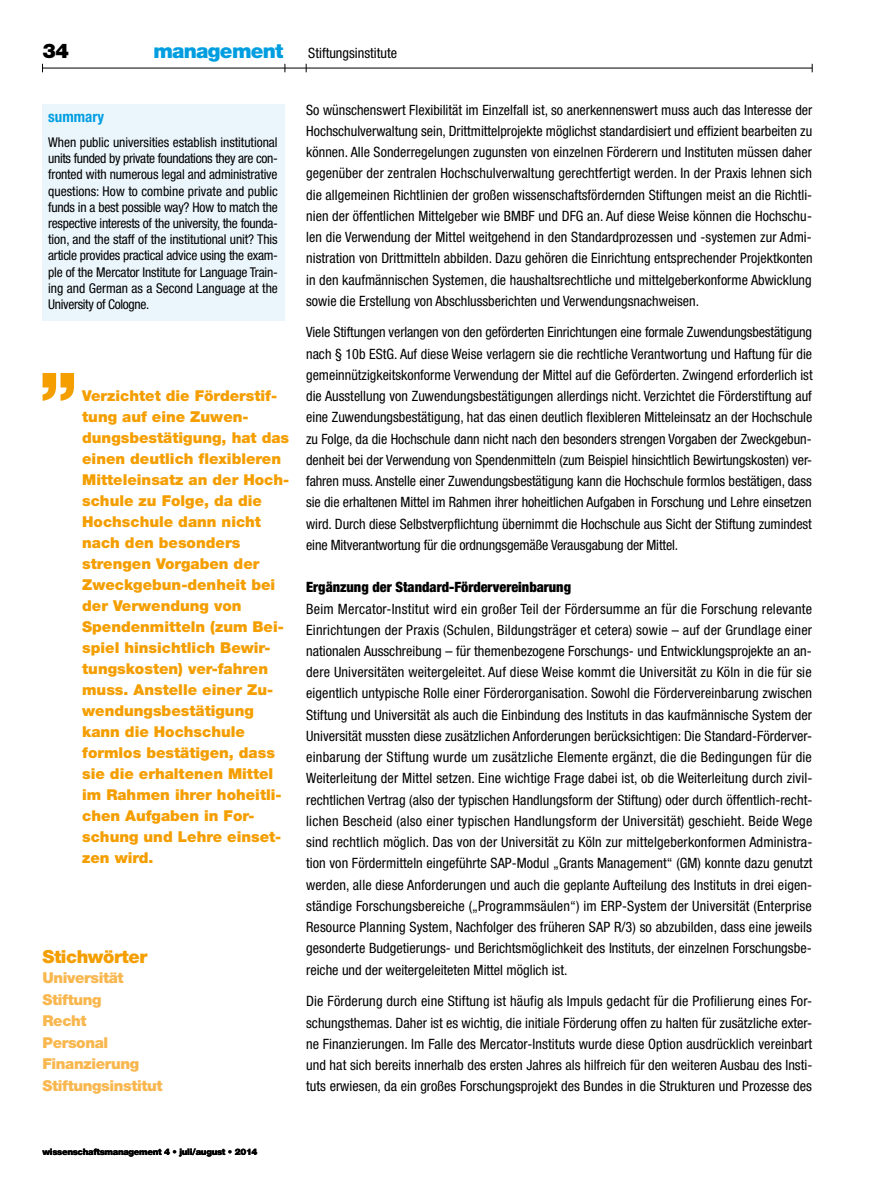
<style>
.page{position:relative;width:893px;height:1191px;background:#fff}
.page>*{position:absolute;margin:0;border:0;box-sizing:border-box;transform-origin:0 0}
.t1{font:900 73.5px "Helvetica Neue";color:#f49e00}
.t2{font:900 20.25px "Helvetica Neue";color:#000}
.t3{font:900 18px "Helvetica Neue";letter-spacing:-.025em;color:#f49e00}
.t4{font:900 15px/21px "Helvetica Neue";color:#f49e00}
.t5{font:900 15px/21.6px "Helvetica Neue";letter-spacing:-.025em;color:#f9b74f}
.t6{font:700 condensed 15px "Helvetica Neue";color:#009ee0}
.t7{font:condensed 14.25px/21.3px "Helvetica Neue";color:#000;text-align:justify}
.t8{font:900 condensed 14.25px "Helvetica Neue";color:#000}
.t9{font:condensed 13.5px/16.2px "Helvetica Neue";color:#000;text-align:justify}
.t10{font:900 9px "Helvetica Neue";letter-spacing:-.035em;color:#000}
.s1{font-weight:900;font-stretch:normal;font-size:20.25px;color:#009ee0}
</style>
<div class="page">
<hr style="left:43px;top:68px;width:769px;height:1px;background:#000">
<div style="left:42px;top:104px;width:242px;height:216px;background:#ebf6fc"></div>
<h2 class="t2" style="left:43px;top:39px;width:28px">34</h2>
<p class="t7" style="left:153px;top:42px;width:245px"><span class="s1">management</span> Stiftungsinstitute</p>
<p class="t6" style="left:48px;top:108px;width:58px">summary</p>
<p class="t9" style="left:48px;top:134px;width:231px">When public universities establish institutional units funded by private foundations they are con&shy;fronted with numerous legal and administrative questions: How to combine private and public funds in a best possible way? How to match the respective interests of the university, the founda&shy;tion, and the staff of the institutional unit? This article provides practical advice using the exam&shy;ple of the Mercator Institute for Language Train&shy;ing and German as a Second Language at the University of Cologne.</p>
<h1 class="t1" style="left:39px;top:355px;width:40px">”</h1>
<p class="t4" style="left:82px;top:385px;width:208px">Verzichtet die Förderstif&shy;tung auf eine Zuwen&shy;dungsbestätigung, hat das einen deutlich flexibleren<br>Mitteleinsatz an der Hoch&shy;schule zu Folge, da die<br>Hochschule dann nicht nach den besonders strengen Vorgaben der<br>Zweckgebun-denheit bei der Verwendung von<br>Spendenmitteln (zum Bei&shy;spiel hinsichtlich Bewir&shy;tungskosten) ver-fahren muss. Anstelle einer Zu&shy;wendungsbestätigung kann die Hochschule formlos bestätigen, dass sie die erhaltenen Mittel im Rahmen ihrer hoheitli&shy;chen Aufgaben in For&shy;schung und Lehre einset&shy;zen wird.</p>
<p class="t3" style="left:43px;top:946px;width:106px">Stichwörter</p>
<p class="t5" style="left:43px;top:966px;width:122px">Universität<br>Stiftung<br>Recht<br>Personal<br>Finanzierung<br>Stiftungsinstitut</p>
<p class="t7" style="left:306px;top:99px;width:508px">So wünschenswert Flexibilität im Einzelfall ist, so anerkennenswert muss auch das Interesse der Hochschulverwaltung sein, Drittmittelprojekte möglichst standardisiert und effizient bearbeiten zu können. Alle Sonderregelungen zugunsten von einzelnen Förderern und Instituten müssen daher gegenüber der zentralen Hochschulverwaltung gerechtfertigt werden. In der Praxis lehnen sich die allgemeinen Richtlinien der großen wissenschaftsfördernden Stiftungen meist an die Richtli&shy;nien der öffentlichen Mittelgeber wie BMBF und DFG an. Auf diese Weise können die Hochschu&shy;len die Verwendung der Mittel weitgehend in den Standardprozessen und -systemen zur Admi&shy;nistration von Drittmitteln abbilden. Dazu gehören die Einrichtung entsprechender Projektkonten in den kaufmännischen Systemen, die haushaltsrechtliche und mittelgeberkonforme Abwicklung sowie die Erstellung von Abschlussberichten und Verwendungsnachweisen.</p>
<p class="t7" style="left:306px;top:322px;width:508px">Viele Stiftungen verlangen von den geförderten Einrichtungen eine formale Zuwendungsbestätigung nach § 10b EStG. Auf diese Weise verlagern sie die rechtliche Verantwortung und Haftung für die gemeinnützigkeitskonforme Verwendung der Mittel auf die Geförderten. Zwingend erforderlich ist die Ausstellung von Zuwendungsbestätigungen allerdings nicht. Verzichtet die Förderstiftung auf eine Zuwendungsbestätigung, hat das einen deutlich flexibleren Mitteleinsatz an der Hochschule zu Folge, da die Hochschule dann nicht nach den besonders strengen Vorgaben der Zweckgebun&shy;denheit bei der Verwendung von Spendenmitteln (zum Beispiel hinsichtlich Bewirtungskosten) ver&shy;fahren muss. Anstelle einer Zuwendungsbestätigung kann die Hochschule formlos bestätigen, dass sie die erhaltenen Mittel im Rahmen ihrer hoheitlichen Aufgaben in Forschung und Lehre einsetzen wird. Durch diese Selbstverpflichtung übernimmt die Hochschule aus Sicht der Stiftung zumindest eine Mitverantwortung für die ordnungsgemäße Verausgabung der Mittel.</p>
<p class="t8" style="left:306px;top:578px;width:266px">Ergänzung der Standard-Fördervereinbarung</p>
<p class="t7" style="left:306px;top:598px;width:508px">Beim Mercator-Institut wird ein großer Teil der Fördersumme an für die Forschung relevante Einrichtungen der Praxis (Schulen, Bildungsträger et cetera) sowie – auf der Grundlage einer nationalen Ausschreibung – für themenbezogene Forschungs- und Entwicklungsprojekte an an&shy;dere Universitäten weitergeleitet. Auf diese Weise kommt die Universität zu Köln in die für sie eigentlich untypische Rolle einer Förderorganisation. Sowohl die Fördervereinbarung zwischen Stiftung und Universität als auch die Einbindung des Instituts in das kaufmännische System der Universität mussten diese zusätzlichen Anforderungen berücksichtigen: Die Standard-Förderver&shy;einbarung der Stiftung wurde um zusätzliche Elemente ergänzt, die die Bedingungen für die Weiterleitung der Mittel setzen. Eine wichtige Frage dabei ist, ob die Weiterleitung durch zivil&shy;rechtlichen Vertrag (also der typischen Handlungsform der Stiftung) oder durch öffentlich-recht&shy;lichen Bescheid (also einer typischen Handlungsform der Universität) geschieht. Beide Wege sind rechtlich möglich. Das von der Universität zu Köln zur mittelgeberkonformen Administra&shy;tion von Fördermitteln eingeführte SAP-Modul „Grants Management“ (GM) konnte dazu genutzt werden, alle diese Anforderungen und auch die geplante Aufteilung des Instituts in drei eigen&shy;ständige Forschungsbereiche („Programmsäulen“) im ERP-System der Universität (Enterprise Resource Planning System, Nachfolger des früheren SAP R/3) so abzubilden, dass eine jeweils gesonderte Budgetierungs- und Berichtsmöglichkeit des Instituts, der einzelnen Forschungsbe&shy;reiche und der weitergeleiteten Mittel möglich ist.</p>
<p class="t7" style="left:306px;top:990px;width:508px">Die Förderung durch eine Stiftung ist häufig als Impuls gedacht für die Profilierung eines For&shy;schungsthemas. Daher ist es wichtig, die initiale Förderung offen zu halten für zusätzliche exter&shy;ne Finanzierungen. Im Falle des Mercator-Instituts wurde diese Option ausdrücklich vereinbart und hat sich bereits innerhalb des ersten Jahres als hilfreich für den weiteren Ausbau des Insti&shy;tuts erwiesen, da ein großes Forschungsprojekt des Bundes in die Strukturen und Prozesse des</p>
<p class="t10" style="left:43px;top:1146px;width:217px">wissenschaftsmanagement 4 • juli/august • 2014</p>
</div>
